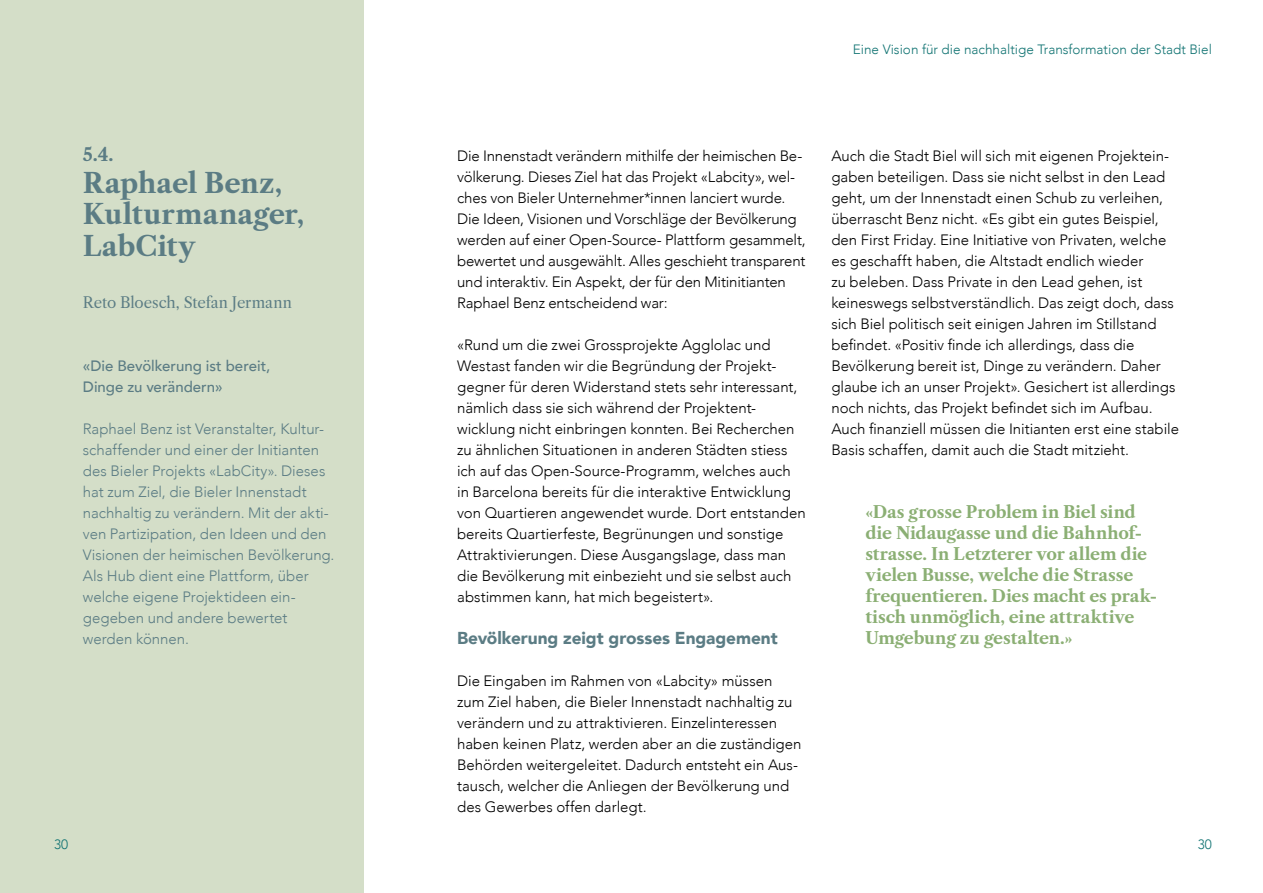
<style>
.page{position:relative;width:1263px;height:893px;background:#fff}
.page>*{position:absolute;margin:0;border:0;box-sizing:border-box;transform-origin:0 0}
._12_Subchapter{font:700 27px/31.5px "Libre Caslon Text";color:#5b7c84}
._12_Subchapter-2{font:700 18px "Libre Caslon Text";color:#5b7c84}
._15_Subtitel{font:900 17.25px "Avenir";letter-spacing:-.005em;color:#5b7c84}
._18_Hightlight{font:700 16.5px/21px "Libre Caslon Text";letter-spacing:-.01em;color:#8baf74}
._20_Copy___Master{font:300 15px/21px "Avenir";color:#000}
._20_Copy___Master-2{font:300 15px/21px "Avenir";color:#5b7c84}
._20_Copy___Master-3{font:500 15px/21px "Avenir";color:#5b7c84}
._29_AutorSerifen{font:15px "Libre Caslon Text";letter-spacing:-.01em;color:#5b7c84}
.t1{font:300 13.5px "Avenir";color:#127473}
</style>
<div class="page">
<div style="left:0;top:0;width:364px;height:893px;background:#d4dec8"></div>
<p class="_12_Subchapter-2" style="left:83px;top:144px;width:32px">5.4.</p>
<p class="_12_Subchapter" style="left:83px;top:167px;width:223px">Raphael Benz,<br>Kulturmanager,<br>LabCity</p>
<p class="_29_AutorSerifen" style="left:83px;top:294px;width:211px">Reto Bloesch, Stefan Jermann</p>
<p class="_20_Copy___Master-3" style="left:83px;top:355px;width:189px">«Die Bevölkerung ist bereit,<br>Dinge zu verändern»</p>
<p class="_20_Copy___Master-2" style="left:83px;top:419px;width:253px">Raphael Benz ist Veranstalter, Kultur&shy;schaffender und einer der Initianten des Bieler Projekts «LabCity». Dieses hat zum Ziel, die Bieler Innenstadt nachhaltig zu verändern. Mit der akti&shy;ven Partizipation, den Ideen und den Visionen der heimischen Bevölkerung.<br>Als Hub dient eine Plattform, über welche eigene Projektideen ein&shy;gegeben und andere bewertet werden können.</p>
<p class="t1" style="left:54px;top:836px;width:16px">30</p>
<p class="t1" style="left:853px;top:42px;width:361px">Eine Vision für die nachhaltige Transformation der Stadt Biel</p>
<p class="_20_Copy___Master" style="left:457px;top:146px;width:350px">Die Innenstadt verändern mithilfe der heimischen Be&shy;völkerung. Dieses Ziel hat das Projekt «Labcity», wel&shy;ches von Bieler Unternehmer*innen lanciert wurde.<br>Die Ideen, Visionen und Vorschläge der Bevölkerung werden auf einer Open-Source- Plattform gesammelt, bewertet und ausgewählt. Alles geschieht transparent und interaktiv. Ein Aspekt, der für den Mitinitianten Raphael Benz entscheidend war:</p>
<p class="_20_Copy___Master" style="left:457px;top:335px;width:350px">«Rund um die zwei Grossprojekte Agglolac und Westast fanden wir die Begründung der Projekt&shy;gegner für deren Widerstand stets sehr interessant, nämlich dass sie sich während der Projektent&shy;wicklung nicht einbringen konnten. Bei Recherchen zu ähnlichen Situationen in anderen Städten stiess ich auf das Open-Source-Programm, welches auch in Barcelona bereits für die interaktive Entwicklung von Quartieren angewendet wurde. Dort entstanden bereits Quartierfeste, Begrünungen und sonstige Attraktivierungen. Diese Ausgangslage, dass man die Bevölkerung mit einbezieht und sie selbst auch abstimmen kann, hat mich begeistert».</p>
<p class="_15_Subtitel" style="left:457px;top:624px;width:322px">Bevölkerung zeigt grosses Engagement</p>
<p class="_20_Copy___Master" style="left:457px;top:671px;width:346px">Die Eingaben im Rahmen von «Labcity» müssen zum Ziel haben, die Bieler Innenstadt nachhaltig zu verändern und zu attraktivieren. Einzelinteressen haben keinen Platz, werden aber an die zuständigen Behörden weitergeleitet. Dadurch entsteht ein Aus&shy;tausch, welcher die Anliegen der Bevölkerung und des Gewerbes offen darlegt.</p>
<p class="_20_Copy___Master" style="left:831px;top:146px;width:349px">Auch die Stadt Biel will sich mit eigenen Projektein&shy;gaben beteiligen. Dass sie nicht selbst in den Lead geht, um der Innenstadt einen Schub zu verleihen, überrascht Benz nicht. «Es gibt ein gutes Beispiel, den First Friday. Eine Initiative von Privaten, welche es geschafft haben, die Altstadt endlich wieder<br>zu beleben. Dass Private in den Lead gehen, ist keineswegs selbstverständlich. Das zeigt doch, dass sich Biel politisch seit einigen Jahren im Stillstand befindet. «Positiv finde ich allerdings, dass die Bevölkerung bereit ist, Dinge zu verändern. Daher glaube ich an unser Projekt». Gesichert ist allerdings noch nichts, das Projekt befindet sich im Aufbau.<br>Auch finanziell müssen die Initianten erst eine stabile Basis schaffen, damit auch die Stadt mitzieht.</p>
<p class="_18_Hightlight" style="left:865px;top:502px;width:293px">«Das grosse Problem in Biel sind die Nidaugasse und die Bahnhof&shy;strasse. In Letzterer vor allem die vielen Busse, welche die Strasse frequentieren. Dies macht es prak&shy;tisch unmöglich, eine attraktive<br>Umgebung zu gestalten.»</p>
<p class="t1" style="left:1198px;top:836px;width:16px">30</p>
</div>
